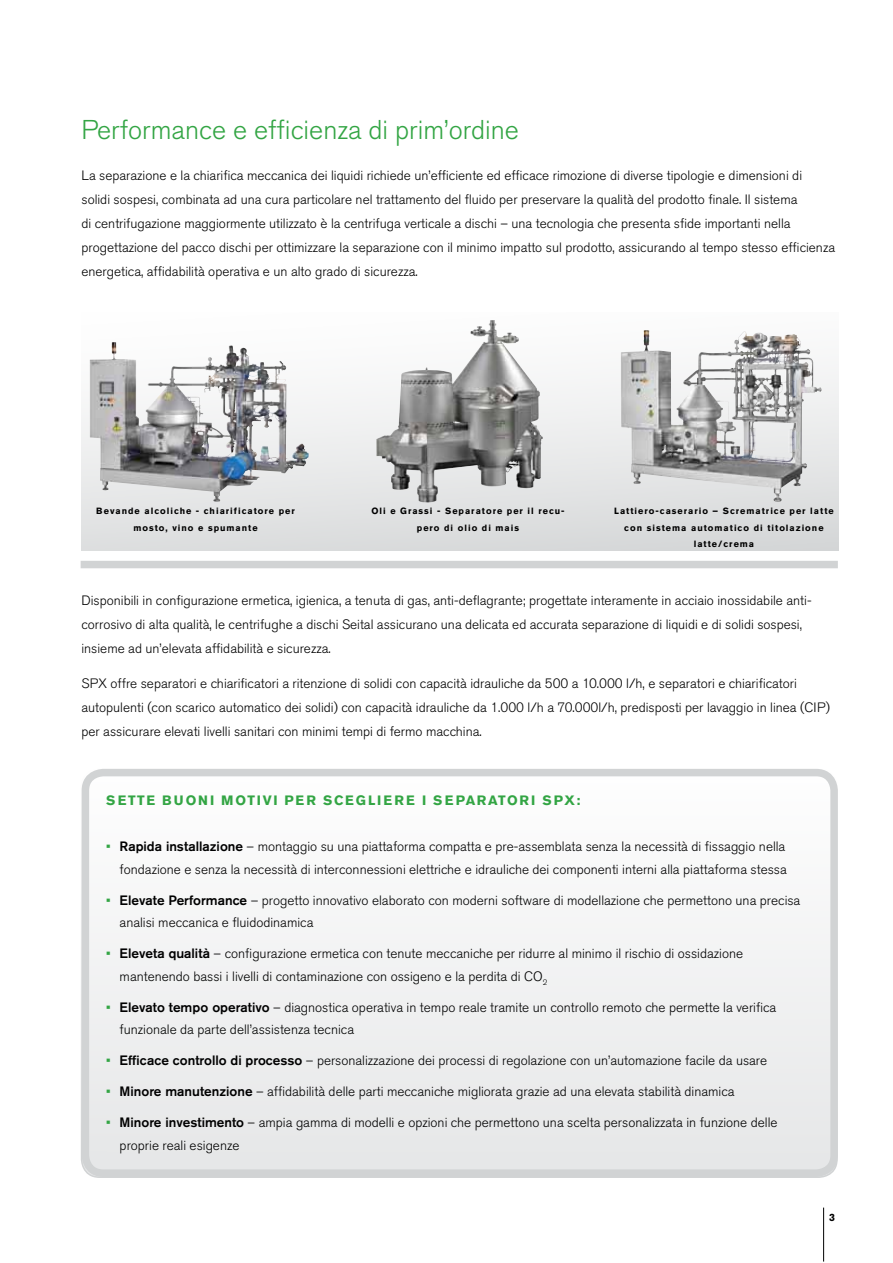
<style>
.page{position:relative;width:893px;height:1263px;background:#fff}
.page>*{position:absolute;margin:0;border:0;box-sizing:border-box;transform-origin:0 0}
.t1{font:300 27px "Akzidenz Grotesk Pro";color:#33a544}
.t2{font:300 13.5px/24px "Akzidenz Grotesk Pro";color:#000}
.t3{font:700 13.5px "Akzidenz Grotesk Pro";letter-spacing:.12em;color:#33a544}
.t4{font:700 10.5px "Akzidenz Grotesk Pro";color:#000}
.t5{font:700 9px/16.5px "Akzidenz Grotesk Pro";letter-spacing:.11em;color:#000;text-align:center}
.s1{font-weight:500;color:#33a544}
.s2{font-weight:500}
</style>
<div class="page">
<svg style="left:81px;top:320px;width:757px;height:230px"></svg>
<hr style="left:823px;top:1207px;width:1px;height:54px;background:#000">
<div style="left:81px;top:561px;width:757px;height:7px;background:#d1d3d4"></div>
<div style="left:82px;top:769px;width:755px;height:408px;background:#f2f2f3;border-radius:18px"></div>
<img style="left:621px;top:330px;width:196px;height:172px">
<img style="left:400px;top:320px;width:92px;height:83px">
<img style="left:90px;top:342px;width:219px;height:160px">
<div style="left:82px;top:769px;width:756px;height:408px;border:8px solid #d1d3d4;border-radius:18px"></div>
<h1 class="t1" style="left:81px;top:112px;width:439px">Performance e efficienza di prim’ordine</h1>
<p class="t2" style="left:81px;top:163px;width:755px">La separazione e la chiarifica meccanica dei liquidi richiede un’efficiente ed efficace rimozione di diverse tipologie e dimensioni di<br>solidi sospesi, combinata ad una cura particolare nel trattamento del fluido per preservare la qualità del prodotto finale. Il sistema<br>di centrifugazione maggiormente utilizzato è la centrifuga verticale a dischi – una tecnologia che presenta sfide importanti nella progettazione del pacco dischi per ottimizzare la separazione con il minimo impatto sul prodotto, assicurando al tempo stesso efficienza energetica, affidabilità operativa e un alto grado di sicurezza.</p>
<p class="t5" style="left:96px;top:503px;width:200px">Bevande alcoliche - chiarificatore per mosto, vino e spumante</p>
<p class="t5" style="left:371px;top:503px;width:195px">Oli e Grassi - Separatore per il recu&shy;pero di olio di mais</p>
<p class="t5" style="left:614px;top:503px;width:221px">Lattiero-caserario – Scrematrice per latte con sistema automatico di titolazione latte/crema</p>
<p class="t2" style="left:81px;top:588px;width:732px">Disponibili in configurazione ermetica, igienica, a tenuta di gas, anti-deflagrante; progettate interamente in acciaio inossidabile anti&shy;corrosivo di alta qualità, le centrifughe a dischi Seital assicurano una delicata ed accurata separazione di liquidi e di solidi sospesi, insieme ad un’elevata affidabilità e sicurezza.</p>
<p class="t2" style="left:81px;top:671px;width:750px">SPX offre separatori e chiarificatori a ritenzione di solidi con capacità idrauliche da 500 a 10.000 l/h, e separatori e chiarificatori autopulenti (con scarico automatico dei solidi) con capacità idrauliche da 1.000 l/h a 70.000l/h, predisposti per lavaggio in linea (CIP) per assicurare elevati livelli sanitari con minimi tempi di fermo macchina.</p>
<p class="t3" style="left:106px;top:791px;width:476px">SETTE BUONI MOTIVI PER SCEGLIERE I SEPARATORI SPX:</p>
<p class="t2" style="left:106px;top:835px;width:682px;line-height:22.5px;text-align:right"><span class="s1">•</span> <span class="s2">Rapida installazione</span> – montaggio su una piattaforma compatta e pre-assemblata senza la necessità di fissaggio nella fondazione e senza la necessità di interconnessioni elettriche e idrauliche dei componenti interni alla piattaforma stessa</p>
<p class="t2" style="left:120px;top:889px;width:682px;line-height:22.5px;text-indent:-14px"><span class="s1">•</span> <span class="s2">Elevate Performance</span> – progetto innovativo elaborato con moderni software di modellazione che permettono una precisa analisi meccanica e fluidodinamica</p>
<p class="t2" style="left:120px;top:942px;width:625px;line-height:22.5px;text-indent:-14px"><span class="s1">•</span> <span class="s2">Eleveta qualità</span> – configurazione ermetica con tenute meccaniche per ridurre al minimo il rischio di ossidazione mantenendo bassi i livelli di contaminazione con ossigeno e la perdita di CO<sub>2</sub></p>
<p class="t2" style="left:120px;top:996px;width:658px;line-height:22.5px;text-indent:-14px"><span class="s1">•</span> <span class="s2">Elevato tempo operativo</span> – diagnostica operativa in tempo reale tramite un controllo remoto che permette la verifica funzionale da parte dell’assistenza tecnica</p>
<p class="t2" style="left:106px;top:1048px;width:663px"><span class="s1">•</span> <span class="s2">Efficace controllo di processo</span> – personalizzazione dei processi di regolazione con un’automazione facile da usare</p>
<p class="t2" style="left:106px;top:1079px;width:630px"><span class="s1">•</span> <span class="s2">Minore manutenzione</span> – affidabilità delle parti meccaniche migliorata grazie ad una elevata stabilità dinamica</p>
<p class="t2" style="left:120px;top:1111px;width:659px;line-height:22.5px;text-indent:-14px"><span class="s1">•</span> <span class="s2">Minore investimento</span> – ampia gamma di modelli e opzioni che permettono una scelta personalizzata in funzione delle proprie reali esigenze</p>
<p class="t4" style="left:829px;top:1210px;width:7px">3</p>
</div>
